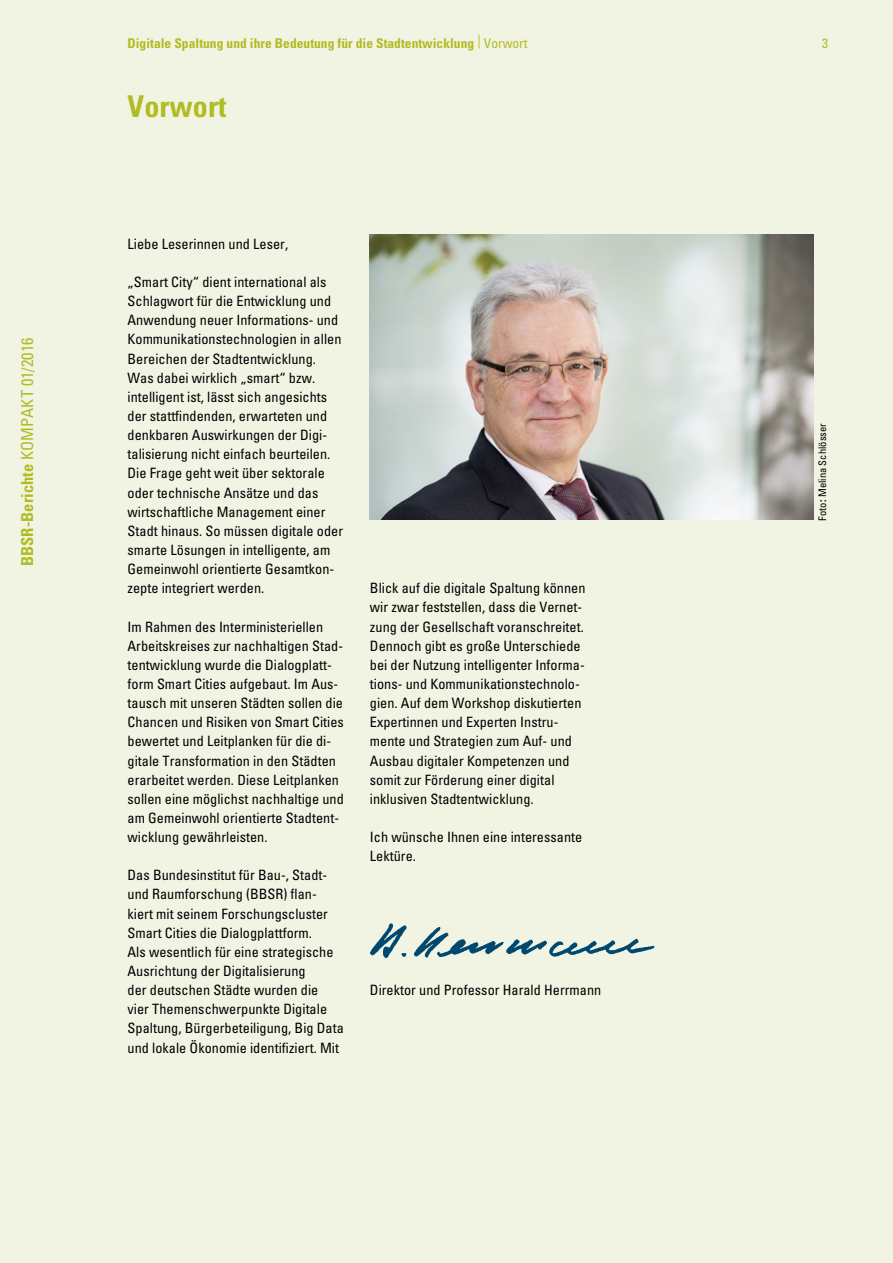
<style>
.page{position:relative;width:893px;height:1263px;background:#f2f4e3}
.page>*{position:absolute;margin:0;border:0;box-sizing:border-box;transform-origin:0 0}
.bbsr_kompakt_head1_r{font:700 condensed 30px "Univers LT Std";letter-spacing:.005em;color:#afbc22}
.t1{font:condensed 16.5px "Univers LT Std";letter-spacing:.005em;color:#afbc22}
.bbsr_kompakt_flies{font:condensed 14.25px/19.2px "Univers LT Std";color:#000}
.t2{font:700 condensed 13.5px "Univers LT Std";letter-spacing:.005em;color:#afbc22}
.t3{font:condensed 13.5px "Univers LT Std";color:#afbc22}
.t4{font:condensed 10.5px "Univers LT Std";letter-spacing:.005em;color:#000}
.s1{font-weight:700}
.s2{font-weight:400}
.s3{font-weight:700;font-size:11.25px}
</style>
<div class="page">
<svg style="left:414px;top:927px;width:240px;height:31px"></svg>
<svg style="left:370px;top:923px;width:37px;height:35px"></svg>
<img style="left:370px;top:235px;width:443px;height:285px">
<p class="t1" style="left:17px;top:566px;width:230px;rotate:-90deg"><span class="s1">BBSR-Berichte</span> KOMPAKT 01/2016</p>
<p class="t2" style="left:128px;top:35px;width:401px">Digitale Spaltung und ihre Bedeutung für die Stadtentwicklung <sup>|</sup> <span class="s2">Vorwort</span></p>
<p class="t3" style="left:822px;top:35px;width:7px">3</p>
<p class="bbsr_kompakt_head1_r" style="left:128px;top:88px;width:100px">Vorwort</p>
<p class="bbsr_kompakt_flies" style="left:128px;top:234px;width:162px">Liebe Leserinnen und Leser,</p>
<p class="bbsr_kompakt_flies" style="left:128px;top:272px;width:217px">„Smart City“ dient international als Schlagwort für die Entwicklung und Anwendung neuer Informations- und Kommunikationstechnologien in allen Bereichen der Stadtentwicklung.<br>Was dabei wirklich „smart“ bzw. intelligent ist, lässt sich angesichts der stattfindenden, erwarteten und denkbaren Auswirkungen der Digi&shy;talisierung nicht einfach beurteilen.<br>Die Frage geht weit über sektorale oder technische Ansätze und das wirtschaftliche Management einer Stadt hinaus. So müssen digitale oder smarte Lösungen in intelligente, am Gemeinwohl orientierte Gesamtkon&shy;zepte integriert werden.</p>
<p class="bbsr_kompakt_flies" style="left:128px;top:617px;width:218px">Im Rahmen des Interministeriellen Arbeitskreises zur nachhaltigen Stad&shy;tentwicklung wurde die Dialogplatt&shy;form Smart Cities aufgebaut. Im Aus&shy;tausch mit unseren Städten sollen die Chancen und Risiken von Smart Cities bewertet und Leitplanken für die di&shy;gitale Transformation in den Städten erarbeitet werden. Diese Leitplanken sollen eine möglichst nachhaltige und am Gemeinwohl orientierte Stadtent&shy;wicklung gewährleisten.</p>
<p class="bbsr_kompakt_flies" style="left:128px;top:865px;width:218px">Das Bundesinstitut für Bau-, Stadt&shy;und Raumforschung (BBSR) flan&shy;kiert mit seinem Forschungscluster Smart Cities die Dialogplattform.<br>Als wesentlich für eine strategische Ausrichtung der Digitalisierung<br>der deutschen Städte wurden die<br>vier Themenschwerpunkte Digitale Spaltung, Bürgerbeteiligung, Big Data und lokale Ökonomie identifiziert. Mit</p>
<p class="bbsr_kompakt_flies" style="left:370px;top:578px;width:217px">Blick auf die digitale Spaltung können wir zwar feststellen, dass die Vernet&shy;zung der Gesellschaft voranschreitet.<br>Dennoch gibt es große Unterschiede bei der Nutzung intelligenter Informa&shy;tions- und Kommunikationstechnolo&shy;gien. Auf dem Workshop diskutierten Expertinnen und Experten Instru&shy;mente und Strategien zum Auf- und Ausbau digitaler Kompetenzen und somit zur Förderung einer digital inklusiven Stadtentwicklung.</p>
<p class="bbsr_kompakt_flies" style="left:370px;top:827px;width:214px">Ich wünsche Ihnen eine interessante<br>Lektüre.</p>
<p class="bbsr_kompakt_flies" style="left:370px;top:980px;width:233px">Direktor und Professor Harald Herrmann</p>
<p class="t4" style="left:816px;top:520px;width:99px;rotate:-90deg">Foto<span class="s3">:</span> Melina Schlösser</p>
</div>
